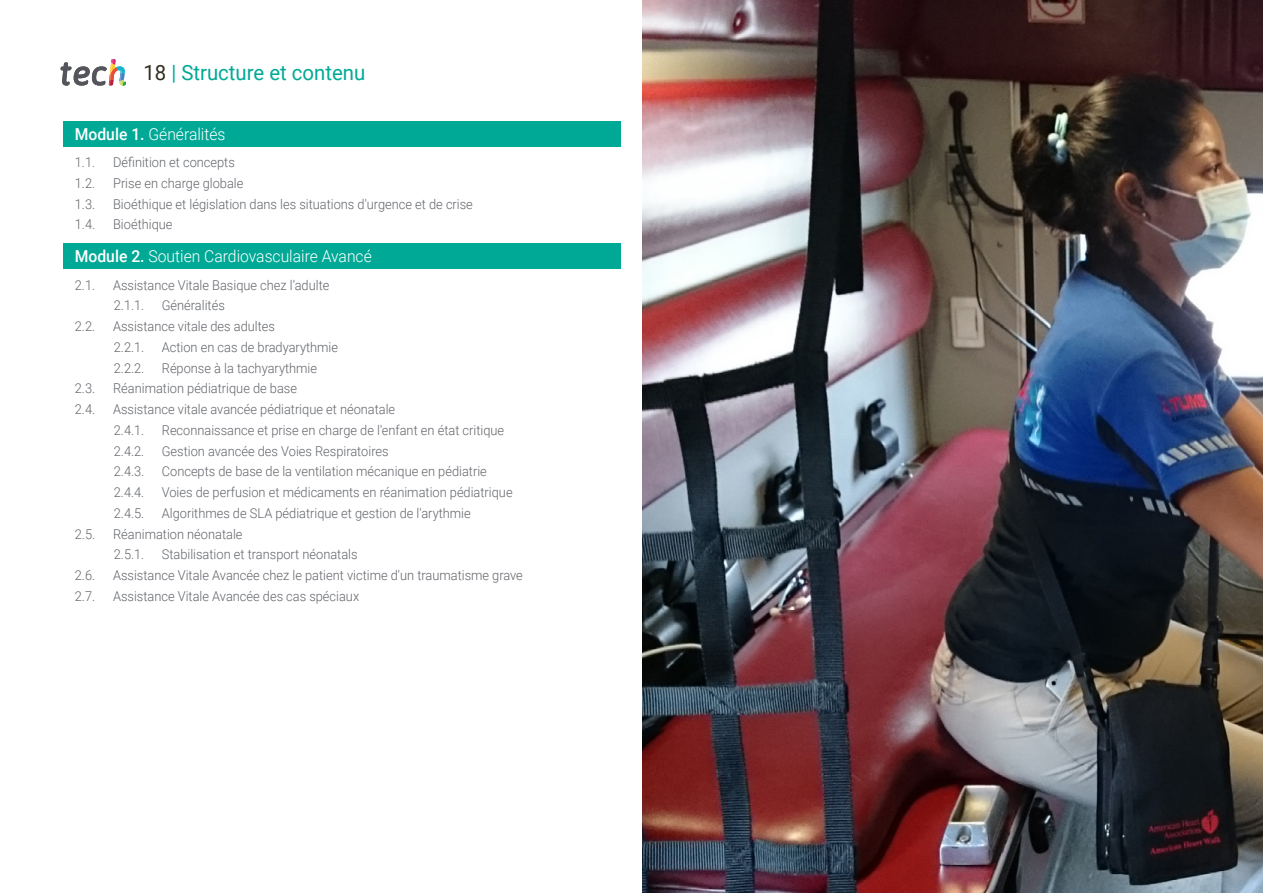
<style>
.page{position:relative;width:1263px;height:893px;background:#fff}
.page>*{position:absolute;margin:0;border:0;box-sizing:border-box;transform-origin:0 0}
.t1{font:21px "Roboto";color:#00a996}
.t2{font:300 16.5px "Roboto";color:#fff;scale:.95 1}
.t3{font:300 13.5px/20.7px "Roboto";color:#61646a;scale:.95 1}
.s1{color:#312e20}
.s2{font-weight:500}
</style>
<div class="page">
<img style="left:642px;top:0;width:621px;height:893px">
<div style="left:64px;top:121px;width:557px;height:25px;background:#00a996"></div>
<div style="left:64px;top:244px;width:557px;height:25px;background:#00a996"></div>
<svg style="left:61px;top:59px;width:65px;height:27px"></svg>
<h1 class="t1" style="left:144px;top:57px;width:223px"><span class="s1">18</span> | Structure et contenu</h1>
<p class="t2" style="left:75px;top:123px;width:160px"><span class="s2">Module 1.</span> Généralités</p>
<p class="t3" style="left:75px;top:151px;width:23px">1.1.</p>
<p class="t3" style="left:113px;top:151px;width:130px">Définition et concepts</p>
<p class="t3" style="left:75px;top:172px;width:23px">1.2.</p>
<p class="t3" style="left:113px;top:172px;width:139px">Prise en charge globale</p>
<p class="t3" style="left:75px;top:193px;width:23px">1.3.</p>
<p class="t3" style="left:113px;top:193px;width:380px">Bioéthique et législation dans les situations d'urgence et de crise</p>
<p class="t3" style="left:75px;top:214px;width:23px">1.4.</p>
<p class="t3" style="left:113px;top:214px;width:64px">Bioéthique</p>
<p class="t2" style="left:75px;top:245px;width:314px"><span class="s2">Module 2.</span> Soutien Cardiovasculaire Avancé</p>
<p class="t3" style="left:75px;top:274px;width:23px">2.1.</p>
<p class="t3" style="left:113px;top:274px;width:229px">Assistance Vitale Basique chez l’adulte<br>2.1.1.</p>
<p class="t3" style="left:162px;top:295px;width:68px">Généralités</p>
<p class="t3" style="left:75px;top:315px;width:23px">2.2.</p>
<p class="t3" style="left:113px;top:315px;width:172px">Assistance vitale des adultes<br>2.2.1.</p>
<p class="t3" style="left:162px;top:336px;width:187px">Action en cas de bradyarythmie</p>
<p class="t3" style="left:114px;top:357px;width:34px">2.2.2.</p>
<p class="t3" style="left:162px;top:357px;width:165px">Réponse à la tachyarythmie</p>
<p class="t3" style="left:75px;top:378px;width:23px">2.3.</p>
<p class="t3" style="left:113px;top:378px;width:195px">Réanimation pédiatrique de base</p>
<p class="t3" style="left:75px;top:398px;width:23px">2.4.</p>
<p class="t3" style="left:113px;top:398px;width:298px">Assistance vitale avancée pédiatrique et néonatale<br>2.4.1.</p>
<p class="t3" style="left:162px;top:419px;width:362px">Reconnaissance et prise en charge de l'enfant en état critique</p>
<p class="t3" style="left:114px;top:440px;width:34px">2.4.2.</p>
<p class="t3" style="left:162px;top:440px;width:240px">Gestion avancée des Voies Respiratoires</p>
<p class="t3" style="left:114px;top:461px;width:34px">2.4.3.</p>
<p class="t3" style="left:162px;top:461px;width:344px">Concepts de base de la ventilation mécanique en pédiatrie</p>
<p class="t3" style="left:114px;top:481px;width:34px">2.4.4.</p>
<p class="t3" style="left:162px;top:481px;width:371px">Voies de perfusion et médicaments en réanimation pédiatrique</p>
<p class="t3" style="left:114px;top:502px;width:34px">2.4.5.</p>
<p class="t3" style="left:162px;top:502px;width:327px">Algorithmes de SLA pédiatrique et gestion de l'arythmie</p>
<p class="t3" style="left:75px;top:523px;width:23px">2.5.</p>
<p class="t3" style="left:113px;top:523px;width:138px">Réanimation néonatale<br>2.5.1.</p>
<p class="t3" style="left:162px;top:544px;width:208px">Stabilisation et transport néonatals</p>
<p class="t3" style="left:75px;top:564px;width:23px">2.6.</p>
<p class="t3" style="left:113px;top:564px;width:433px">Assistance Vitale Avancée chez le patient victime d'un traumatisme grave</p>
<p class="t3" style="left:75px;top:585px;width:23px">2.7.</p>
<p class="t3" style="left:113px;top:585px;width:261px">Assistance Vitale Avancée des cas spéciaux</p>
</div>
